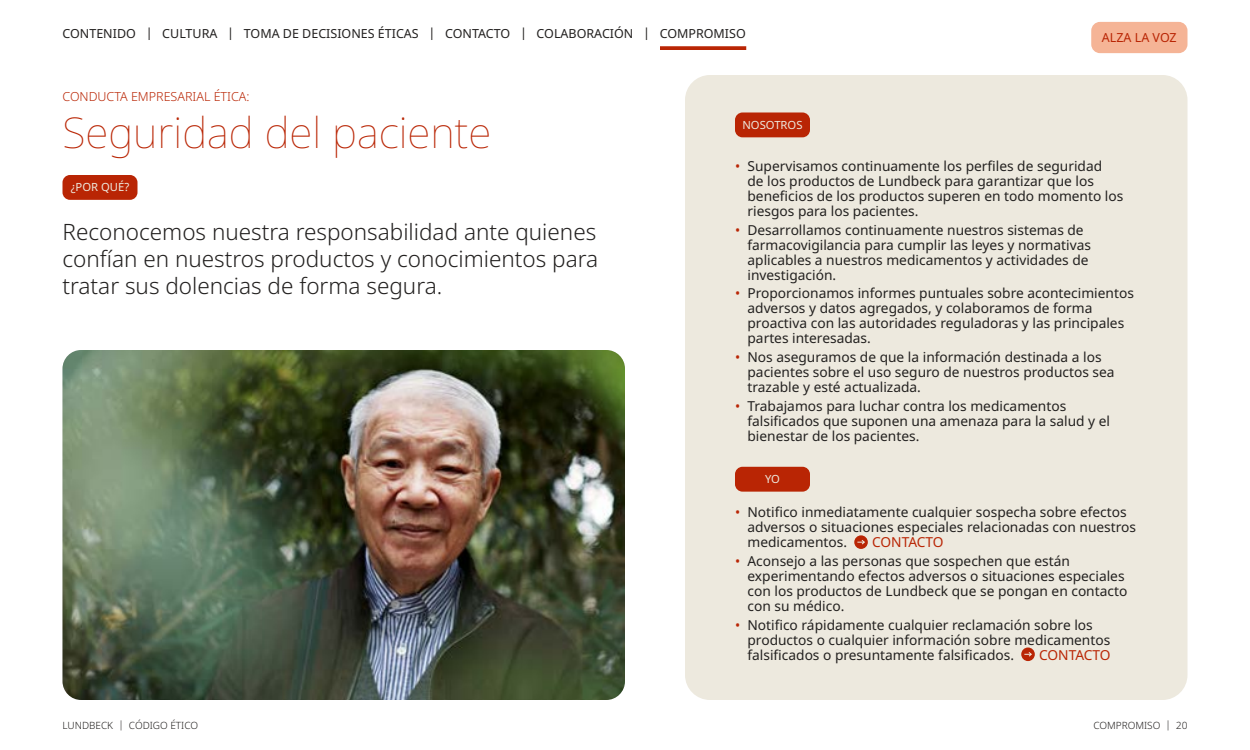
<style>
.page{position:relative;width:1250px;height:750px;background:#fff}
.page>*{position:absolute;margin:0;border:0;box-sizing:border-box;transform-origin:0 0}
.t1{font:100 42.5px "Noto Sans";color:#b92504}
.t2{font:300 22.5px/27px "Noto Sans";color:#22201f;text-align:justify}
.t3{font:13.75px/15px "Noto Sans";color:#22201f}
.t4{font:13.75px "Noto Sans";letter-spacing:-.02em;color:#b92504}
.t5{font:12.5px "Noto Sans";color:#22201f}
.t6{font:300 12.5px "Noto Sans";color:#b92504}
.t7{font:12.5px "Noto Sans";color:#b92504}
.t8{font:11.25px "Noto Sans";color:#ede9de}
.t9{font:300 10px "Noto Sans";color:#22201f}
.s1{color:#b92504}
</style>
<div class="page">
<div style="left:1091px;top:22px;width:97px;height:31px;background:#f5b496;border-radius:9px"></div>
<svg style="left:660px;top:46px;width:86px;height:4px"></svg>
<div style="left:685px;top:75px;width:503px;height:625px;background:#ede9de;border-radius:25px"></div>
<div style="left:62px;top:175px;width:76px;height:25px;background:#b92504;border-radius:8px"></div>
<div style="left:735px;top:112px;width:75px;height:25px;background:#b92504;border-radius:8px"></div>
<div style="left:735px;top:467px;width:75px;height:25px;background:#b92504;border-radius:8px"></div>
<div style="left:854px;top:535px;width:14px;height:14px;background:#b92504;border-radius:50%"></div>
<svg style="left:857px;top:540px;width:8px;height:5px"></svg>
<div style="left:1021px;top:648px;width:14px;height:13px;background:#b92504;border-radius:50%"></div>
<svg style="left:1024px;top:652px;width:8px;height:5px"></svg>
<img style="left:62px;top:350px;width:563px;height:350px">
<p class="t5" style="left:146px;top:27px;width:602px">| CULTURA | TOMA DE DECISIONES ÉTICAS | CONTACTO | COLABORACIÓN | COMPROMISO</p>
<p class="t5" style="left:63px;top:27px;width:75px">CONTENIDO</p>
<p class="t7" style="left:1102px;top:30px;width:76px">ALZA LA VOZ</p>
<p class="t6" style="left:62px;top:89px;width:189px">CONDUCTA EMPRESARIAL ÉTICA:</p>
<h1 class="t1" style="left:62px;top:102px;width:430px">Seguridad del paciente</h1>
<p class="t8" style="left:71px;top:181px;width:60px">¿POR QUÉ?</p>
<h2 class="t2" style="left:62px;top:219px;width:537px">Reconocemos nuestra responsabilidad ante quienes confían en nuestros productos y conocimientos para tratar sus dolencias de forma segura.</h2>
<p class="t9" style="left:62px;top:720px;width:137px">LUNDBECK | CÓDIGO ÉTICO</p>
<p class="t8" style="left:742px;top:118px;width:62px">NOSOTROS</p>
<p class="t3" style="left:747px;top:158px;width:377px;text-indent:-12px"><span class="s1">•</span> Supervisamos continuamente los perfiles de seguridad<br>de los productos de Lundbeck para garantizar que los beneficios de los productos superen en todo momento los riesgos para los pacientes.</p>
<p class="t3" style="left:747px;top:222px;width:345px;text-indent:-12px"><span class="s1">•</span> Desarrollamos continuamente nuestros sistemas de farmacovigilancia para cumplir las leyes y normativas aplicables a nuestros medicamentos y actividades de investigación.</p>
<p class="t3" style="left:747px;top:286px;width:388px;text-indent:-12px"><span class="s1">•</span> Proporcionamos informes puntuales sobre acontecimientos adversos y datos agregados, y colaboramos de forma proactiva con las autoridades reguladoras y las principales partes interesadas.</p>
<p class="t3" style="left:747px;top:350px;width:369px;text-indent:-12px"><span class="s1">•</span> Nos aseguramos de que la información destinada a los pacientes sobre el uso seguro de nuestros productos sea trazable y esté actualizada.</p>
<p class="t3" style="left:747px;top:399px;width:364px;text-indent:-12px"><span class="s1">•</span> Trabajamos para luchar contra los medicamentos falsificados que suponen una amenaza para la salud y el bienestar de los pacientes.</p>
<p class="t8" style="left:765px;top:472px;width:16px">YO</p>
<p class="t3" style="left:747px;top:505px;width:390px;text-indent:-12px"><span class="s1">•</span> Notifico inmediatamente cualquier sospecha sobre efectos adversos o situaciones especiales relacionadas con nuestros medicamentos.</p>
<p class="t4" style="left:872px;top:534px;width:73px">CONTACTO</p>
<p class="t3" style="left:747px;top:554px;width:381px;text-indent:-12px"><span class="s1">•</span> Aconsejo a las personas que sospechen que están experimentando efectos adversos o situaciones especiales con los productos de Lundbeck que se pongan en contacto con su médico.</p>
<p class="t3" style="left:747px;top:617px;width:364px;text-indent:-12px"><span class="s1">•</span> Notifico rápidamente cualquier reclamación sobre los productos o cualquier información sobre medicamentos falsificados o presuntamente falsificados.</p>
<p class="t4" style="left:1039px;top:647px;width:73px">CONTACTO</p>
<p class="t9" style="left:1093px;top:720px;width:96px">COMPROMISO | 20</p>
</div>
